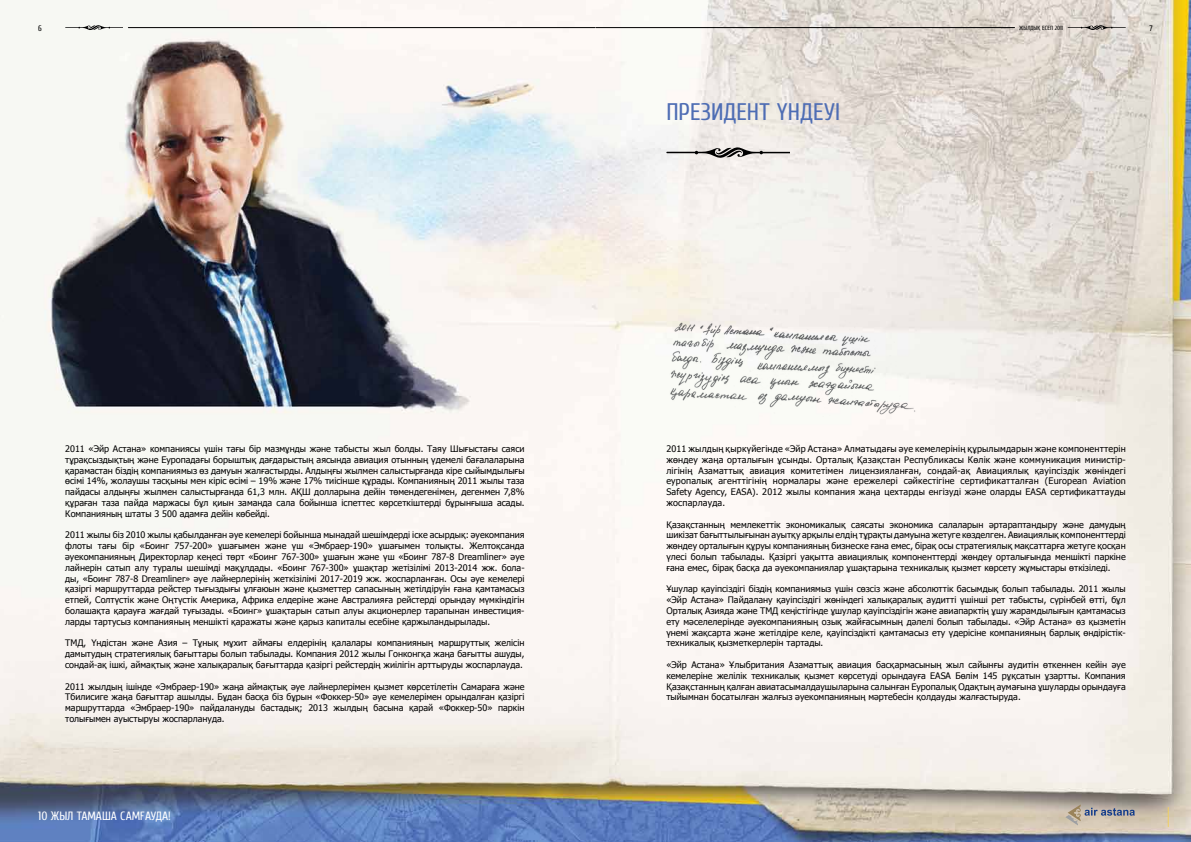
<style>
.page{position:relative;width:1191px;height:842px;background:#fff}
.page>*{position:absolute;margin:0;border:0;box-sizing:border-box;transform-origin:0 0}
.t1{font:24px "Cuprum FF Ukz";letter-spacing:.01em;color:#4e6db4}
.t2{font:12px "Cuprum FF Ukz";letter-spacing:-.005em;color:#fff}
.t3{font:9px/10.8px "Tahoma";color:#000;text-align:justify}
.t4{font:8px "Cuprum FF Ukz";color:#000}
.t5{font:6px "Cuprum FF Ukz";letter-spacing:-.005em;color:#000}
</style>
<div class="page">
<img style="left:0;top:0;width:1191px;height:842px">
<img style="left:666px;top:319px;width:253px;height:98px">
<svg style="left:1067px;top:25px;width:58px;height:5px"></svg>
<svg style="left:65px;top:25px;width:58px;height:5px"></svg>
<hr style="left:128px;top:27px;width:467px;height:1px;background:#000">
<svg style="left:1065px;top:804px;width:69px;height:21px"></svg>
<svg style="left:1167px;top:807px;width:1px;height:20px"></svg>
<hr style="left:596px;top:27px;width:418px;height:1px;background:#000">
<svg style="left:666px;top:147px;width:123px;height:11px"></svg>
<p class="t4" style="left:38px;top:24px;width:5px">6</p>
<p class="t5" style="left:1019px;top:24px;width:45px">Жылдық есеп 2011</p>
<p class="t4" style="left:1149px;top:24px;width:5px">7</p>
<p class="t3" style="left:65px;top:443px;width:461px">2011 «Эйр Астана» компаниясы үшін тағы бір мазмұнды және табысты жыл болды. Таяу Ш ығыстағы саяси тұрақсыздықтың және Еуропадағы борыштық дағдарыстың аясында авиация отынның үдемелі бағалаларына қарамастан біздің компаниямыз өз дамуын жалғастырды. Алдыңғы жылмен салыстырғанда кіре сыйымдылығы өсімі 14%, жолаушы тасқыны мен кіріс өсімі – 19% және 17% тиісінше құрады. Компанияның 2011 жылы таза пайдасы алдыңғы жылмен салыстырғанда 61,3 млн. АҚШ</p>
<p class="t3" style="left:65px;top:486px;width:461px;text-indent:249px">долларына дейін төмендегенімен, дегенмен 7,8% құраған таза пайда маржасы бұл қиын заманда сала бойынша іспеттес көрсеткіштерді бұрынғыша асады.<br>Компанияның штаты 3 500 адамға дейін көбейді.</p>
<p class="t3" style="left:65px;top:529px;width:461px">2011 жылы біз 2010 жылы қабылданған әуе кемелері бойынша мынадай шешімдерді іске асырдық: әуекомпания флоты тағы бір «Боинг 757-200» ұшағымен және үш «Эмбраер-190» ұшағымен толықты. Желтоқсанда әуекомпанияның Директорлар кеңесі төрт «Боинг 767-300» ұшағын және үш «Боинг 787-8 Dreamliner» әуе лайнерін сатып алу туралы шешімді мақұлдады. «Боинг 767-300» ұшақтар жетізілімі 2013-2014 жж. бола&shy;ды, «Боинг 787-8 Dreamliner» әуе лайнерлерінің жеткізілімі 2017-2019 жж. жоспарланған. Осы әуе кемелері қазіргі маршруттарда рейстер тығыздығы ұлғаюын және қызметтер сапасының жетілдіруін ғана қамтамасыз етпей, Солтүстік және Оңтүстік Америка, Африка елдеріне және Австралияға рейстерді орындау мүмкіндігін болашақта қарауға жағдай туғызады. «Боинг» ұшақтарын сатып алуы акционерлер тарапынан инвестиция&shy;ларды тартусыз компанияның меншікті қаражаты және қарыз капиталы есебіне қаржыландырылады.</p>
<p class="t3" style="left:65px;top:637px;width:8px">ТМД</p>
<p class="t3" style="left:65px;top:637px;width:461px;text-indent:18px">, Үндістан және Азия – Тұнық мұхит аймағы елдерінің қалалары компанияның маршруттық желісін дамытудың стратегиялық бағыттары болып табылады. Компания 2012 жылы Гонконгқа жаңа бағытты ашуды, сондай-ақ ішкі, аймақтық және халықаралық бағыттарда қазіргі рейстердің жиілігін арттыруды жоспарлауда.</p>
<p class="t3" style="left:65px;top:680px;width:461px">2011 жылдың ішінде «Эмбраер-190» жаңа аймақтық әуе лайнерлерімен қызмет көрсетілетін Самараға және Тбилисиге жаңа бағыттар ашылды. Бұдан басқа біз бұрын «Фоккер-50» әуе кемелерімен орындалған қазіргі маршруттарда «Эмбраер-190» пайдалануды бастадық; 2013 жылдың басына қарай «Фоккер-50» паркін толығымен ауыстыруы жоспарлануда.</p>
<h2 class="t2" style="left:38px;top:809px;width:134px">10 жыл тамаша самғауда!</h2>
<h1 class="t1" style="left:666px;top:98px;width:175px">ПРЕЗИДЕНТ ҮНДЕУІ</h1>
<p class="t3" style="left:666px;top:443px;width:461px">2011 жылдың қыркүйегінде «Эйр Астана» Алматыдағы әуе кемелерінің құрылымдарын және компоненттерін жөндеу жаңа орталығын ұсынды. Орталық Қазақстан Республикасы Көлік және коммуникация министір&shy;лігінің Азаматтық авиация комитетімен лицензияланған, сондай-ақ Авиациялық қауіпсіздік жөніндегі еуропалық агенттігінің нормалары және ережелері сәйкестігіне сертификатталған (European Aviation Safety Agency, EASA). 2012 жылы компания жаңа цехтарды енгізуді және оларды EASA сертификаттауды жоспарлауда.</p>
<p class="t3" style="left:666px;top:518px;width:461px">Қазақстанның мемлекеттік экономикалық саясаты экономика салаларын әртараптандыру және дамудың шикізат бағыттылығынан ауытқу арқылы елдің тұрақты дамуына жетуге көзделген. Авиациялық компоненттерді жөндеу орталығын құруы компанияның бизнеске ғана емес, бірақ осы стратегиялық мақсаттарға жетуге қосқан үлесі болып табылады. Қазіргі уақытта авиациялық компоненттерді жөндеу орталығында меншікті паркіне ғана емес, бірақ басқа да әуекомпаниялар ұшақтарына техникалық қызмет көрсету жұмыстары өткізіледі.</p>
<p class="t3" style="left:666px;top:583px;width:461px">Ұшулар қауіпсіздігі біздің компаниямыз үшін сөзсіз және абсолюттік басымдық болып табылады. 2011 жылы «Эйр Астана» Пайдалану қауіпсіздігі жөніндегі халықаралық аудитті үшінші рет табысты, сүрінбей өтті, бұл Орталық Азияда және ТМД</p>
<p class="t3" style="left:666px;top:605px;width:461px;text-indent:114px">кеңістігінде ұшулар қауіпсіздігін және авиапарктің ұшу жарамдылығын қамтамасыз ету мәселелерінде әуекомпанияның озық жайғасымның дәлелі болып табылады. «Эйр Астана» өз қызметін үнемі жақсарта және жетілдіре келе, қауіпсіздікті қамтамасыз ету үдерісіне компанияның барлық өндірістік&shy;техникалық қызметкерлерін тартады.</p>
<p class="t3" style="left:666px;top:659px;width:461px">«Эйр Астана» Ұлыбритания Азаматтық авиация басқармасының жыл сайынғы аудитін өткеннен кейін әуе кемелеріне желілік техникалық қызмет көрсетуді орындауға EASA Бөлім 145 рұқсатын ұзартты. Компания Қазақстанның қалған авиатасымалдаушыларына салынған Еуропалық Одақтың аумағына ұшуларды орындауға тыйымнан босатылған жалғыз әуекомпанияның мәртебесін қолдауды жалғастыруда.</p>
</div>
